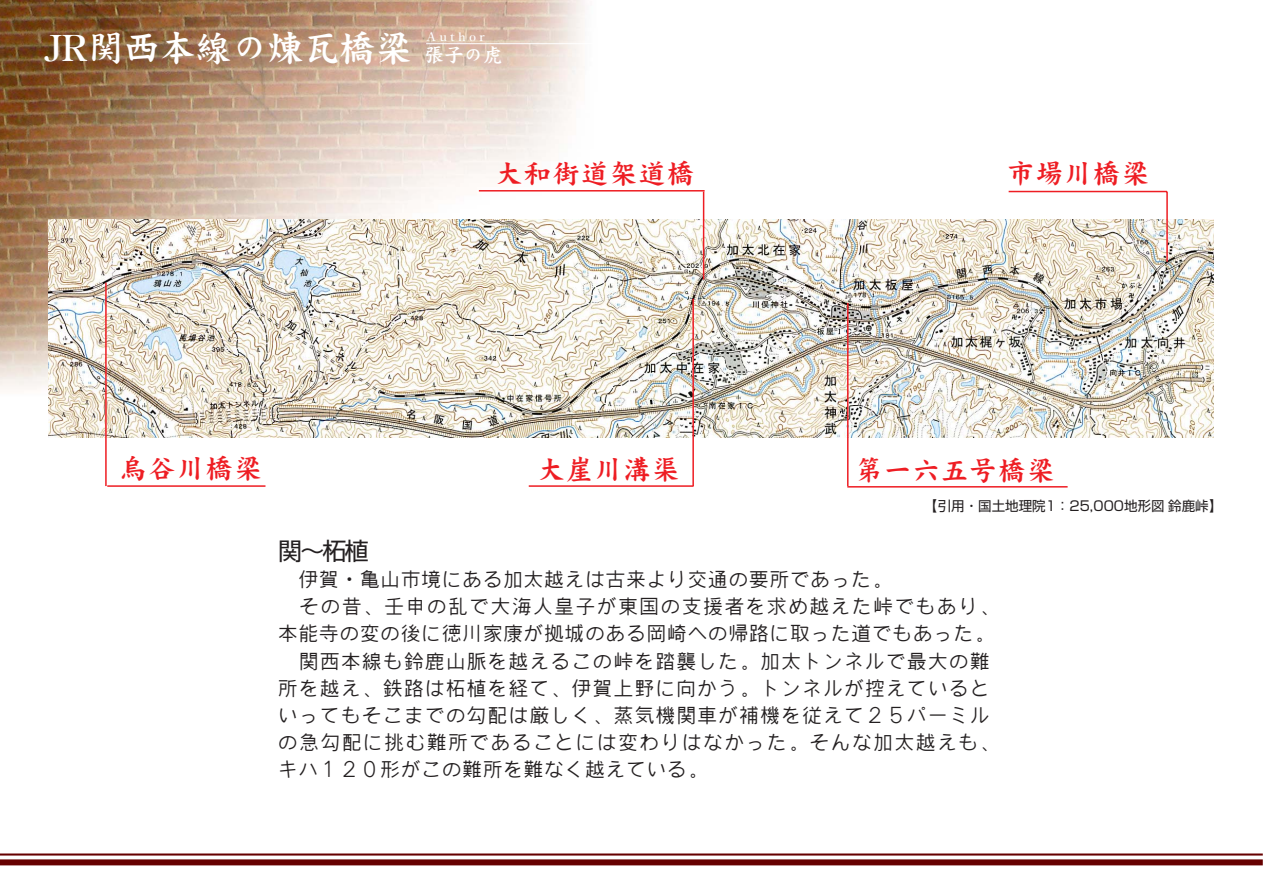
<style>
.page{position:relative;width:1263px;height:893px;background:#fff}
.page>*{position:absolute;margin:0;border:0;box-sizing:border-box;transform-origin:0 0}
.t1{font:700 36px "DF Kai Sho";color:#fff}
.t2{font:700 27px "DF Kai Sho";letter-spacing:.06em;color:#ee1d23}
.t3{font:24px "Shin Go";color:#231f20}
.t4{font:19.5px "F Gsegc 12";letter-spacing:.075em;color:#231f20}
.t5{font:19.5px "F Gsegc 12";letter-spacing:.05em;color:#231f20}
.t6{font:700 19.5px "DF Kai Sho";color:#fff}
.t7{font:13.5px "Shin Go";color:#231f20}
.t8{font:700 12px "DF Kai Sho";letter-spacing:.305em;color:#fff}
.s1{font-family:"Shin Go regular 83 pv RKSJ H"}
</style>
<div class="page">
<img style="left:0;top:0;width:608px;height:438px">
<hr style="left:0;top:853px;width:1263px;height:2px;background:#600">
<div style="left:0;top:859px;width:1263px;height:6px;background:#600"></div>
<hr style="left:426px;top:43px;width:178px;height:1px;background:#fff">
<img style="left:49px;top:219px;width:1165px;height:218px">
<hr style="left:1166px;top:191px;width:2px;height:71px;background:#ee1d23">
<hr style="left:703px;top:191px;width:1px;height:88px;background:#ee1d23">
<hr style="left:105px;top:283px;width:2px;height:203px;background:#ee1d23">
<hr style="left:847px;top:303px;width:2px;height:183px;background:#ee1d23">
<hr style="left:692px;top:298px;width:2px;height:188px;background:#ee1d23">
<hr style="left:1009px;top:191px;width:158px;height:1px;background:#ee1d23">
<hr style="left:479px;top:190px;width:226px;height:1px;background:#ee1d23">
<hr style="left:107px;top:485px;width:159px;height:2px;background:#ee1d23">
<hr style="left:847px;top:486px;width:221px;height:1px;background:#ee1d23">
<hr style="left:529px;top:485px;width:165px;height:2px;background:#ee1d23">
<h1 class="t1" style="left:44px;top:30px;width:369px">JR関西本線の煉瓦橋梁</h1>
<p class="t8" style="left:427px;top:31px;width:60px">Author</p>
<p class="t6" style="left:425px;top:45px;width:80px">張子の虎</p>
<h2 class="t2" style="left:495px;top:159px;width:200px">大和街道架道橋</h2>
<h2 class="t2" style="left:1007px;top:160px;width:143px">市場川橋梁</h2>
<h2 class="t2" style="left:120px;top:454px;width:143px">烏谷川橋梁</h2>
<h2 class="t2" style="left:538px;top:456px;width:143px">大崖川溝渠</h2>
<h2 class="t2" style="left:855px;top:457px;width:200px">第一六五号橋梁</h2>
<p class="t7" style="left:924px;top:501px;width:299px">【引用・国土地理院1：25,000地形図<span class="s1">鈴鹿峠</span>】</p>
<p class="t3" style="left:278px;top:542px;width:92px">関～柘植</p>
<p class="t5" style="left:299px;top:570px;width:594px">伊賀・亀山市境にある加太越えは古来より交通の要所であった。</p>
<p class="t4" style="left:300px;top:597px;width:701px">その昔、壬申の乱で大海人皇子が東国の支援者を求め越えた峠でもあり、</p>
<p class="t5" style="left:278px;top:624px;width:717px">本能寺の変の後に徳川家康が拠城のある岡崎への帰路に取った道でもあった。</p>
<p class="t4" style="left:299px;top:651px;width:692px">関西本線も鈴鹿山脈を越えるこの峠を踏襲した。加太トンネルで最大の難</p>
<p class="t4" style="left:278px;top:678px;width:713px">所を越え、鉄路は柘植を経て、伊賀上野に向かう。トンネルが控えていると</p>
<p class="t4" style="left:278px;top:705px;width:713px">いってもそこまでの勾配は厳しく、蒸気機関車が補機を従えて２５パーミル</p>
<p class="t4" style="left:278px;top:732px;width:723px">の急勾配に挑む難所であることには変わりはなかった。そんな加太越えも、</p>
<p class="t5" style="left:278px;top:759px;width:430px">キハ１２０形がこの難所を難なく越えている。</p>
</div>
